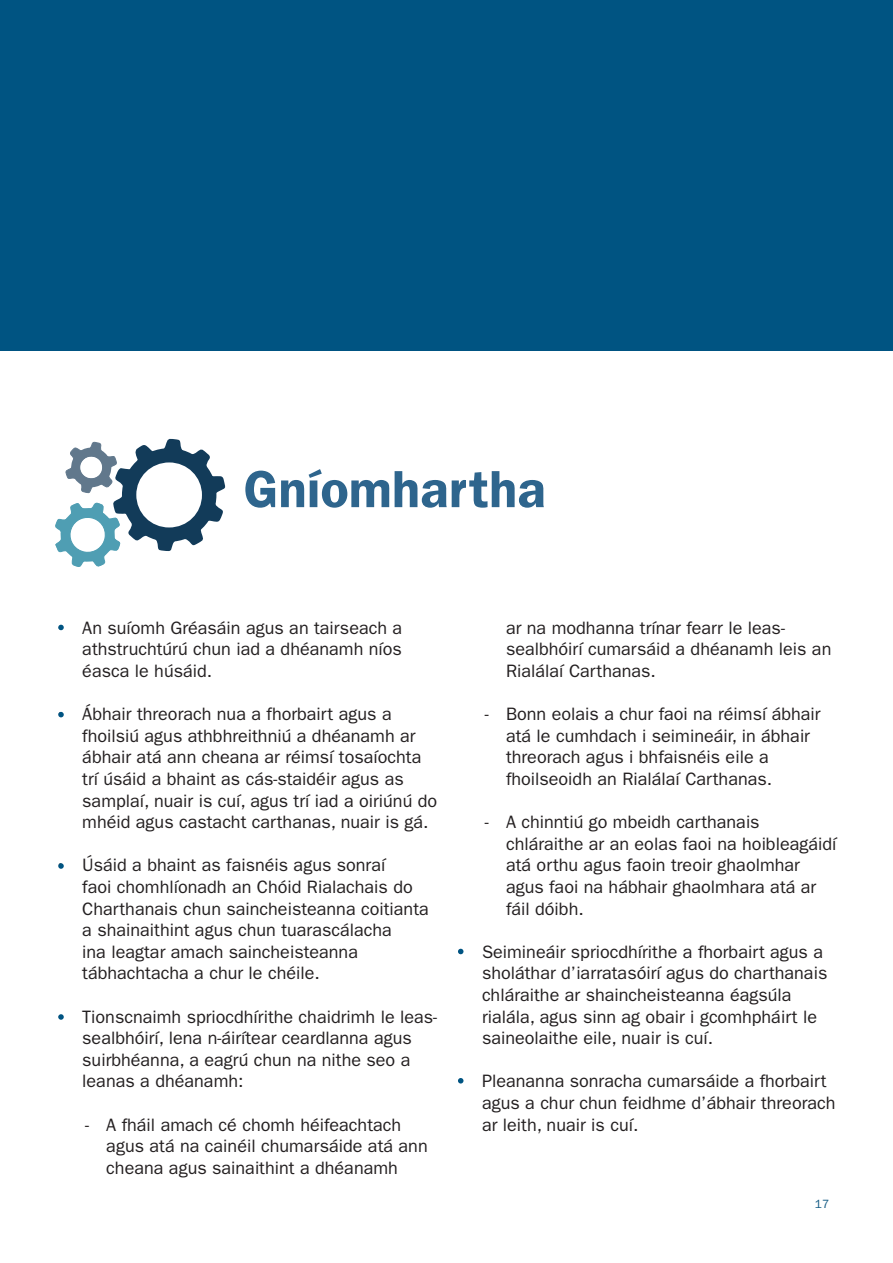
<style>
.page{position:relative;width:893px;height:1263px;background:#fff}
.page>*{position:absolute;margin:0;border:0;box-sizing:border-box;transform-origin:0 0}
.t1{font:600 52.5px "Franklin Gothic";color:#2e658d}
.t2{font:18px/21.6px "Franklin Gothic";color:#231f20}
.t3{font:12px "Franklin Gothic";color:#135b84}
</style>
<div class="page">
<div style="left:0;top:0;width:893px;height:350px;background:#005482"></div>
<svg style="left:55px;top:438px;width:171px;height:129px"></svg>
<svg style="left:58px;top:625px;width:6px;height:5px"></svg>
<svg style="left:58px;top:712px;width:6px;height:5px"></svg>
<svg style="left:58px;top:1014px;width:6px;height:6px"></svg>
<svg style="left:458px;top:1078px;width:5px;height:5px"></svg>
<svg style="left:58px;top:863px;width:6px;height:6px"></svg>
<svg style="left:458px;top:949px;width:5px;height:5px"></svg>
<h1 class="t1" style="left:244px;top:458px;width:303px">Gníomhartha</h1>
<p class="t2" style="left:82px;top:617px;width:321px;text-align:justify;text-indent:-27px">• An suíomh Gréasáin agus an tairseach a athstruchtúrú chun iad a dhéanamh níos éasca le húsáid.</p>
<p class="t2" style="left:82px;top:703px;width:356px;text-indent:-27px">• Ábhair threorach nua a fhorbairt agus a fhoilsiú agus athbhreithniú a dhéanamh ar ábhair atá ann cheana ar réimsí tosaíochta trí úsáid a bhaint as cás-staidéir agus as samplaí, nuair is cuí, agus trí iad a oiriúnú do mhéid agus castacht carthanas, nuair is gá.</p>
<p class="t2" style="left:82px;top:855px;width:348px;text-indent:-27px">• Úsáid a bhaint as faisnéis agus sonraí<br>faoi chomhlíonadh an Chóid Rialachais do Charthanais chun saincheisteanna coitianta a shainaithint agus chun tuarascálacha<br>ina leagtar amach saincheisteanna tábhachtacha a chur le chéile.</p>
<p class="t2" style="left:82px;top:1006px;width:356px;text-indent:-27px">• Tionscnaimh spriocdhírithe chaidrimh le leas&shy;sealbhóirí, lena n-áirítear ceardlanna agus suirbhéanna, a eagrú chun na nithe seo a leanas a dhéanamh:</p>
<p class="t2" style="left:106px;top:1114px;width:323px;text-indent:-21px">- A fháil amach cé chomh héifeachtach agus atá na cainéil chumarsáide atá ann cheana agus sainaithint a dhéanamh</p>
<p class="t2" style="left:506px;top:617px;width:327px">ar na modhanna trínar fearr le leas&shy;sealbhóirí cumarsáid a dhéanamh leis an<br>Rialálaí Carthanas.</p>
<p class="t2" style="left:506px;top:703px;width:316px;text-indent:-21px">- Bonn eolais a chur faoi na réimsí ábhair atá le cumhdach i seimineáir, in ábhair threorach agus i bhfaisnéis eile a fhoilseoidh an Rialálaí Carthanas.</p>
<p class="t2" style="left:506px;top:811px;width:332px;text-indent:-21px">- A chinntiú go mbeidh carthanais chláraithe ar an eolas faoi na hoibleagáidí atá orthu agus faoin treoir ghaolmhar agus faoi na hábhair ghaolmhara atá ar fáil dóibh.</p>
<p class="t2" style="left:482px;top:941px;width:347px;text-indent:-27px">• Seimineáir spriocdhírithe a fhorbairt agus a sholáthar d’iarratasóirí agus do charthanais chláraithe ar shaincheisteanna éagsúla rialála, agus sinn ag obair i gcomhpháirt le saineolaithe eile, nuair is cuí.</p>
<p class="t2" style="left:482px;top:1071px;width:355px;text-indent:-27px">• Pleananna sonracha cumarsáide a fhorbairt agus a chur chun feidhme d’ábhair threorach ar leith, nuair is cuí.</p>
<p class="t3" style="left:815px;top:1197px;width:16px">17</p>
</div>
